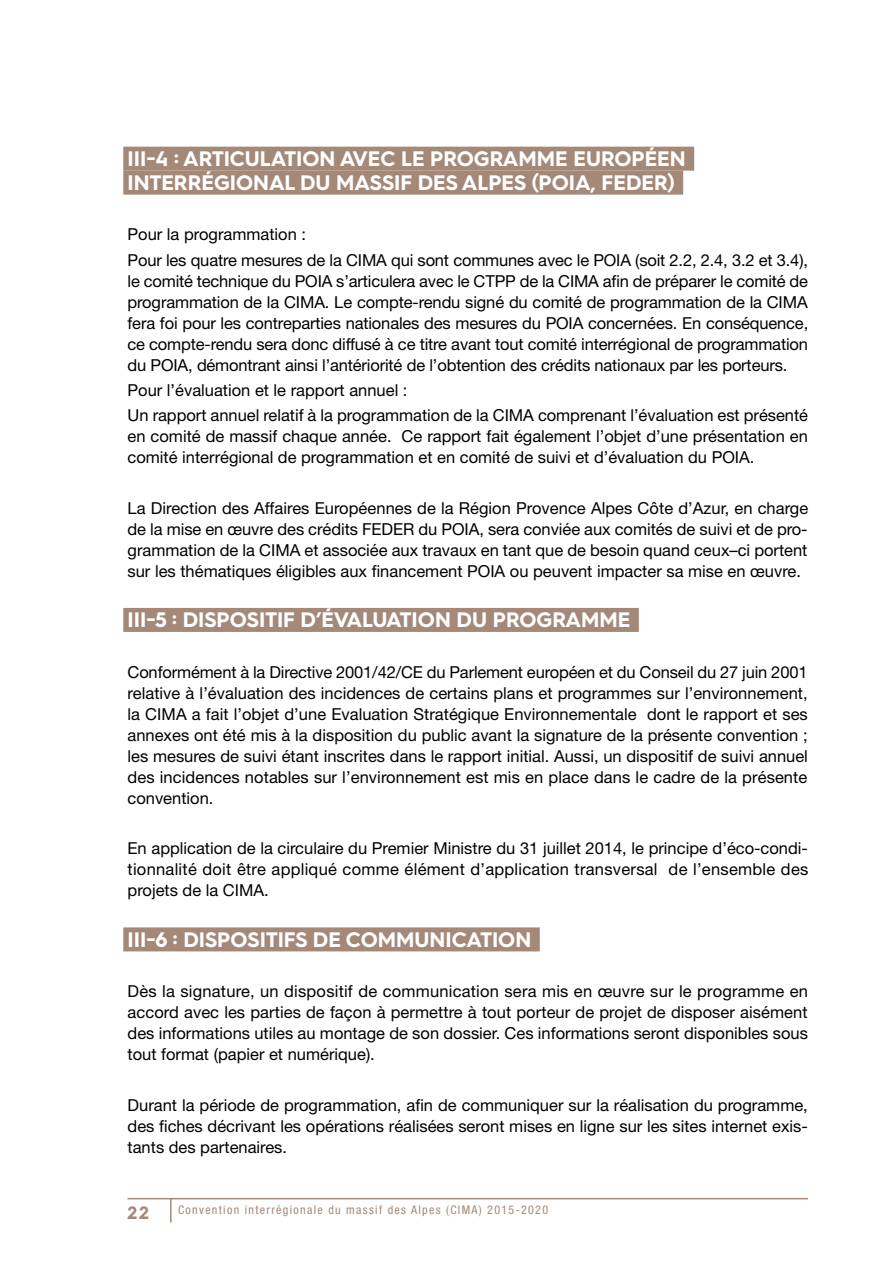
<style>
.page{position:relative;width:893px;height:1263px;background:#fff}
.page>*{position:absolute;margin:0;border:0;box-sizing:border-box;transform-origin:0 0}
.t1{font:700 21px "Hurme Geometric Sans 4";color:#fff}
.t2{font:700 18px "Hurme Geometric Sans 4";color:#a48878}
.t3{font:16.5px/21px "Helvetica Neue";color:#000;text-align:justify}
.t4{font:condensed 12px "Helvetica Neue";letter-spacing:.11em;color:#a48878}
</style>
<div class="page">
<hr style="left:128px;top:1198px;width:680px;height:1px;background:#a48878">
<hr style="left:170px;top:1199px;width:2px;height:23px;background:#a48878">
<div style="left:123px;top:147px;width:571px;height:24px;background:#a48878"></div>
<div style="left:123px;top:171px;width:560px;height:24px;background:#a48878"></div>
<div style="left:123px;top:608px;width:516px;height:24px;background:#a48878"></div>
<div style="left:123px;top:927px;width:417px;height:24px;background:#a48878"></div>
<p class="t1" style="left:128px;top:144px;width:110px">III-4 : ARTICULA</p>
<p class="t1" style="left:284px;top:144px;width:70px">TION AVEC</p>
<p class="t1" style="left:401px;top:144px;width:119px">LE PROGRAMME</p>
<p class="t1" style="left:573px;top:144px;width:114px">EUROPÉEN</p>
<p class="t1" style="left:128px;top:168px;width:222px">INTERRÉGIONAL DU MASSI</p>
<p class="t1" style="left:400px;top:168px;width:32px">F DES</p>
<p class="t1" style="left:462px;top:168px;width:29px">ALPES</p>
<p class="t1" style="left:532px;top:168px;width:144px">(POIA, FEDER)</p>
<p class="t3" style="left:128px;top:222px;width:682px;line-height:25.2px">Pour la programmation :<br>Pour les quatre mesures de la CIMA qui sont communes avec le POIA (soit 2.2, 2.4, 3.2 et 3.4),</p>
<p class="t3" style="left:128px;top:270px;width:682px">le comité technique du POIA s’articulera avec le CTPP de la CIMA afin de préparer le comité de programmation de la CIMA. Le compte-rendu signé du comité de programmation de la CIMA fera foi pour les contreparties nationales des mesures du POIA concernées. En conséquence, ce compte-rendu sera donc diffusé à ce titre avant tout comité interrégional de programmation du POIA, démontrant ainsi l’antériorité de l’obtention des crédits nationaux par les porteurs.</p>
<p class="t3" style="left:128px;top:377px;width:682px;line-height:25.2px">Pour l’évaluation et le rapport annuel :<br>Un rapport annuel relatif à la programmation de la CIMA comprenant l’évaluation est présenté</p>
<p class="t3" style="left:128px;top:425px;width:682px">en comité de massif chaque année. Ce rapport fait également l’objet d’une présentation en comité interrégional de programmation et en comité de suivi et d’évaluation du POIA.</p>
<p class="t3" style="left:128px;top:497px;width:682px">La Direction des Affaires Européennes de la Région Provence Alpes Côte d’Azur, en charge de la mise en œuvre des crédits FEDER du POIA, sera conviée aux comités de suivi et de pro&shy;grammation de la CIMA et associée aux travaux en tant que de besoin quand ceux–ci portent sur les thématiques éligibles aux financement POIA ou peuvent impacter sa mise en œuvre.</p>
<p class="t1" style="left:128px;top:605px;width:221px">III-5 : DISPOSITIF D’ÉVALUA</p>
<p class="t1" style="left:400px;top:605px;width:183px">TION DU PROGRAMME</p>
<p class="t3" style="left:128px;top:661px;width:682px">Conformément à la Directive 2001/42/CE du Parlement européen et du Conseil du 27 juin 2001 relative à l’évaluation des incidences de certains plans et programmes sur l’environnement, la CIMA a fait l’objet d’une Evaluation Stratégique Environnementale dont le rapport et ses annexes ont été mis à la disposition du public avant la signature de la présente convention ; les mesures de suivi étant inscrites dans le rapport initial. Aussi, un dispositif de suivi annuel des incidences notables sur l’environnement est mis en place dans le cadre de la présente convention.</p>
<p class="t3" style="left:128px;top:837px;width:682px">En application de la circulaire du Premier Ministre du 31 juillet 2014, le principe d’éco-condi&shy;tionnalité doit être appliqué comme élément d’application transversal de l’ensemble des projets de la CIMA.</p>
<p class="t1" style="left:128px;top:924px;width:268px">III-6 : DISPOSITIFS DE COMMU</p>
<p class="t1" style="left:429px;top:924px;width:103px">NICATION</p>
<p class="t3" style="left:128px;top:980px;width:682px">Dès la signature, un dispositif de communication sera mis en œuvre sur le programme en accord avec les parties de façon à permettre à tout porteur de projet de disposer aisément des informations utiles au montage de son dossier. Ces informations seront disponibles sous tout format (papier et numérique).</p>
<p class="t3" style="left:128px;top:1094px;width:682px">Durant la période de programmation, afin de communiquer sur la réalisation du programme, des fiches décrivant les opérations réalisées seront mises en ligne sur les sites internet exis&shy;tants des partenaires.</p>
<p class="t2" style="left:128px;top:1200px;width:23px">22</p>
<p class="t4" style="left:178px;top:1202px;width:372px">Convention interrégionale du massif des Alpes (CIMA) 2015-2020</p>
</div>
